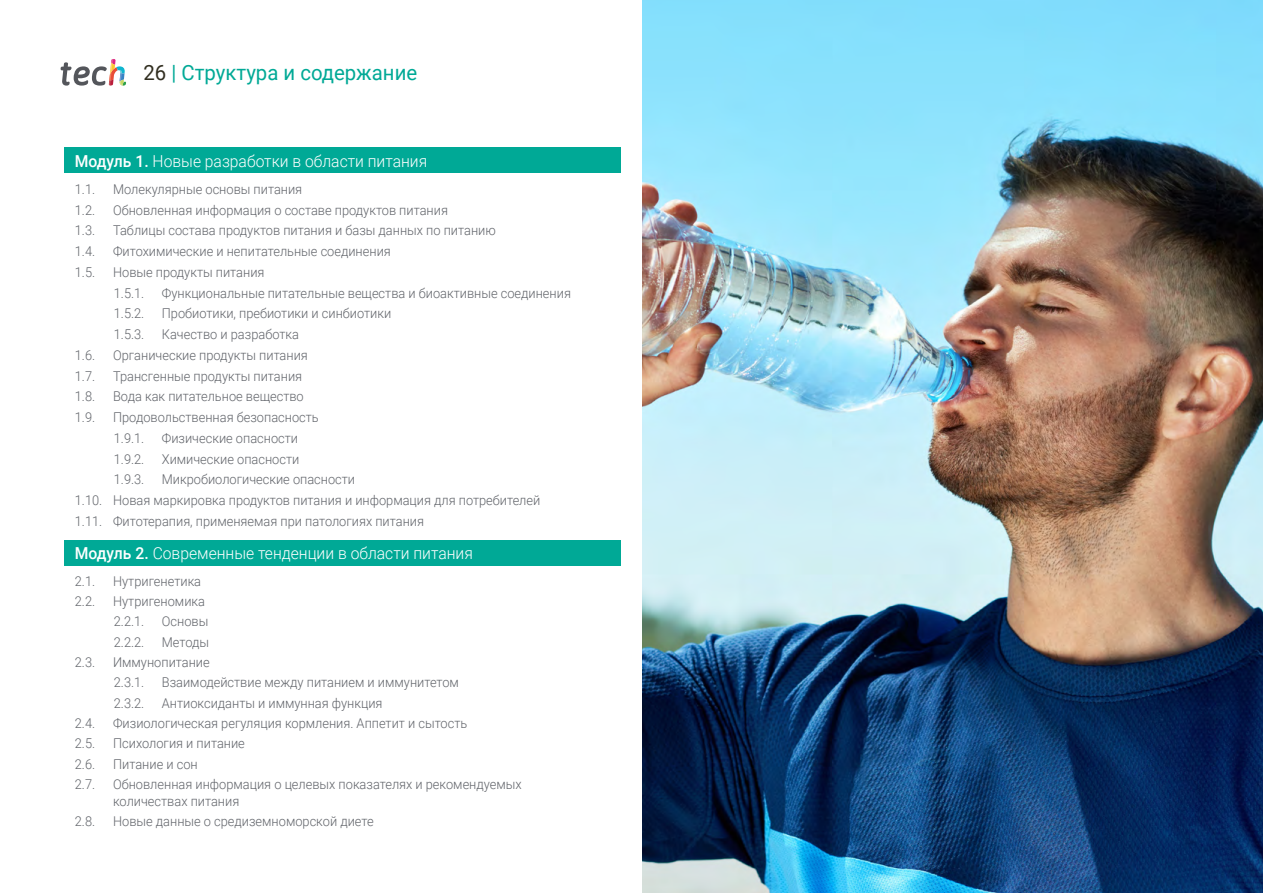
<style>
.page{position:relative;width:1263px;height:893px;background:#fff}
.page>*{position:absolute;margin:0;border:0;box-sizing:border-box;transform-origin:0 0}
.t1{font:21px "Roboto";color:#00a996}
.t2{font:300 16.5px "Roboto";color:#fff;scale:.95 1}
.t3{font:300 13.5px/20.7px "Roboto";color:#61646a;scale:.95 1}
.s1{color:#312e20}
.s2{font-weight:500}
</style>
<div class="page">
<div style="left:64px;top:148px;width:557px;height:25px;background:#00a996"></div>
<div style="left:64px;top:540px;width:557px;height:25px;background:#00a996"></div>
<svg style="left:61px;top:59px;width:65px;height:27px"></svg>
<img style="left:642px;top:0;width:621px;height:893px">
<h1 class="t1" style="left:144px;top:57px;width:275px"><span class="s1">26</span> | Структура и содержание</h1>
<p class="t2" style="left:75px;top:149px;width:372px"><span class="s2">Модуль 1.</span> Новые разработки в области питания</p>
<p class="t3" style="left:75px;top:178px;width:23px">1.1.</p>
<p class="t3" style="left:113px;top:178px;width:201px">Молекулярные основы питания</p>
<p class="t3" style="left:75px;top:199px;width:23px">1.2.</p>
<p class="t3" style="left:113px;top:199px;width:354px">Обновленная информация о составе продуктов питания</p>
<p class="t3" style="left:75px;top:220px;width:23px">1.3.</p>
<p class="t3" style="left:113px;top:220px;width:404px">Таблицы состава продуктов питания и базы данных по питанию</p>
<p class="t3" style="left:75px;top:240px;width:23px">1.4.</p>
<p class="t3" style="left:113px;top:240px;width:294px">Фитохимические и непитательные соединения</p>
<p class="t3" style="left:75px;top:261px;width:23px">1.5.</p>
<p class="t3" style="left:113px;top:261px;width:161px">Новые продукты питания<br>1.5.1.</p>
<p class="t3" style="left:162px;top:282px;width:432px">Функциональные питательные вещества и биоактивные соединения</p>
<p class="t3" style="left:114px;top:303px;width:34px">1.5.2.</p>
<p class="t3" style="left:162px;top:303px;width:243px">Пробиотики, пребиотики и синбиотики</p>
<p class="t3" style="left:114px;top:323px;width:34px">1.5.3.</p>
<p class="t3" style="left:162px;top:323px;width:146px">Качество и разработка</p>
<p class="t3" style="left:75px;top:344px;width:23px">1.6.</p>
<p class="t3" style="left:113px;top:344px;width:207px">Органические продукты питания</p>
<p class="t3" style="left:75px;top:365px;width:23px">1.7.</p>
<p class="t3" style="left:113px;top:365px;width:201px">Трансгенные продукты питания</p>
<p class="t3" style="left:75px;top:386px;width:23px">1.8.</p>
<p class="t3" style="left:113px;top:386px;width:202px">Вода как питательное вещество</p>
<p class="t3" style="left:75px;top:406px;width:23px">1.9.</p>
<p class="t3" style="left:113px;top:406px;width:218px">Продовольственная безопасность<br>1.9.1.</p>
<p class="t3" style="left:162px;top:427px;width:145px">Физические опасности</p>
<p class="t3" style="left:114px;top:448px;width:34px">1.9.2.</p>
<p class="t3" style="left:162px;top:448px;width:146px">Химические опасности</p>
<p class="t3" style="left:114px;top:469px;width:34px">1.9.3.</p>
<p class="t3" style="left:75px;top:469px;width:491px;text-indent:87px">Микробиологические опасности<br>1.10. Новая маркировка продуктов питания и информация для потребителей<br>1.11. Фитотерапия, применяемая при патологиях питания</p>
<p class="t2" style="left:75px;top:542px;width:420px"><span class="s2">Модуль 2.</span> Современные тенденции в области питания</p>
<p class="t3" style="left:75px;top:570px;width:23px">2.1.</p>
<p class="t3" style="left:113px;top:570px;width:94px">Нутригенетика</p>
<p class="t3" style="left:75px;top:590px;width:23px">2.2.</p>
<p class="t3" style="left:113px;top:590px;width:98px">Нутригеномика<br>2.2.1.</p>
<p class="t3" style="left:162px;top:611px;width:50px">Основы</p>
<p class="t3" style="left:114px;top:631px;width:34px">2.2.2.</p>
<p class="t3" style="left:162px;top:631px;width:51px">Методы</p>
<p class="t3" style="left:75px;top:651px;width:23px">2.3.</p>
<p class="t3" style="left:113px;top:651px;width:103px">Иммунопитание<br>2.3.1.</p>
<p class="t3" style="left:162px;top:672px;width:314px">Взаимодействие между питанием и иммунитетом</p>
<p class="t3" style="left:114px;top:692px;width:34px">2.3.2.</p>
<p class="t3" style="left:162px;top:692px;width:234px">Антиоксиданты и иммунная функция</p>
<p class="t3" style="left:75px;top:712px;width:23px">2.4.</p>
<p class="t3" style="left:113px;top:712px;width:374px">Физиологическая регуляция кормления. Аппетит и сытость</p>
<p class="t3" style="left:75px;top:733px;width:23px">2.5.</p>
<p class="t3" style="left:113px;top:733px;width:140px">Психология и питание</p>
<p class="t3" style="left:75px;top:753px;width:23px">2.6.</p>
<p class="t3" style="left:113px;top:753px;width:91px">Питание и сон</p>
<p class="t3" style="left:75px;top:773px;width:23px">2.7.</p>
<p class="t3" style="left:113px;top:775px;width:432px;line-height:16.5px">Обновленная информация о целевых показателях и рекомендуемых количествах питания</p>
<p class="t3" style="left:75px;top:810px;width:23px">2.8.</p>
<p class="t3" style="left:113px;top:810px;width:276px">Новые данные о средиземноморской диете</p>
</div>
